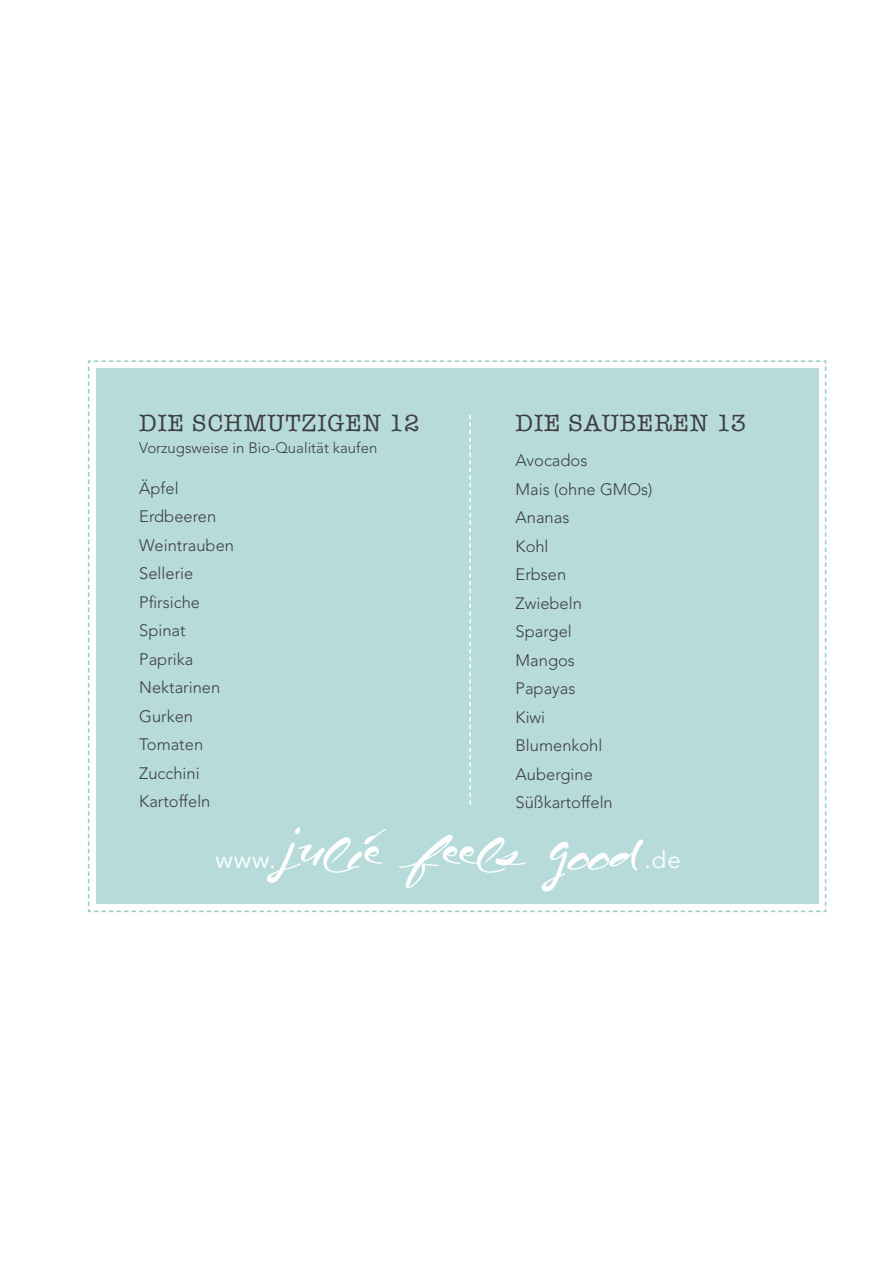
<style>
.page{position:relative;width:893px;height:1263px;background:#fff}
.page>*{position:absolute;margin:0;border:0;box-sizing:border-box;transform-origin:0 0}
.t1{font:24px "American Typewriter";letter-spacing:.04em;color:#3e3e3f}
.t2{font:24px "Avenir LT Std";color:#fff}
.t3{font:300 16.5px "Avenir LT Std";color:#3e3e3f}
.t4{font:300 15px "Avenir LT Std";color:#3e3e3f}
</style>
<div class="page">
<div style="left:88px;top:360px;width:738px;height:552px;background:#b7dbdb"></div>
<p class="t1" style="left:139px;top:405px;width:282px">DIE SCHMUTZIGEN 12</p>
<p class="t4" style="left:139px;top:439px;width:240px">Vorzugsweise in Bio-Qualität kaufen</p>
<p class="t3" style="left:139px;top:478px;width:41px">Äpfel</p>
<p class="t3" style="left:139px;top:507px;width:79px">Erdbeeren</p>
<p class="t3" style="left:139px;top:535px;width:96px">Weintrauben</p>
<p class="t3" style="left:139px;top:564px;width:56px">Sellerie</p>
<p class="t3" style="left:139px;top:592px;width:62px">Pfirsiche</p>
<p class="t3" style="left:139px;top:621px;width:48px">Spinat</p>
<p class="t3" style="left:139px;top:649px;width:56px">Paprika</p>
<p class="t3" style="left:139px;top:678px;width:82px">Nektarinen</p>
<p class="t3" style="left:139px;top:706px;width:55px">Gurken</p>
<p class="t3" style="left:139px;top:735px;width:65px">Tomaten</p>
<p class="t3" style="left:139px;top:763px;width:62px">Zucchini</p>
<p class="t3" style="left:139px;top:792px;width:73px">Kartoffeln</p>
<p class="t1" style="left:516px;top:405px;width:232px">DIE SAUBEREN 13</p>
<p class="t3" style="left:516px;top:451px;width:73px">Avocados</p>
<p class="t3" style="left:516px;top:479px;width:138px">Mais (ohne GMOs)</p>
<p class="t3" style="left:516px;top:508px;width:55px">Ananas</p>
<p class="t3" style="left:516px;top:536px;width:35px">Kohl</p>
<p class="t3" style="left:516px;top:565px;width:52px">Erbsen</p>
<p class="t3" style="left:516px;top:593px;width:68px">Zwiebeln</p>
<p class="t3" style="left:516px;top:622px;width:58px">Spargel</p>
<p class="t3" style="left:516px;top:650px;width:61px">Mangos</p>
<p class="t3" style="left:516px;top:679px;width:61px">Papayas</p>
<p class="t3" style="left:516px;top:707px;width:31px">Kiwi</p>
<p class="t3" style="left:516px;top:736px;width:88px">Blumenkohl</p>
<p class="t3" style="left:516px;top:764px;width:79px">Aubergine</p>
<p class="t3" style="left:516px;top:793px;width:99px">Süßkartoffeln</p>
<p class="t2" style="left:215px;top:845px;width:62px">www.</p>
<p class="t2" style="left:644px;top:845px;width:38px">.de</p>
</div>
